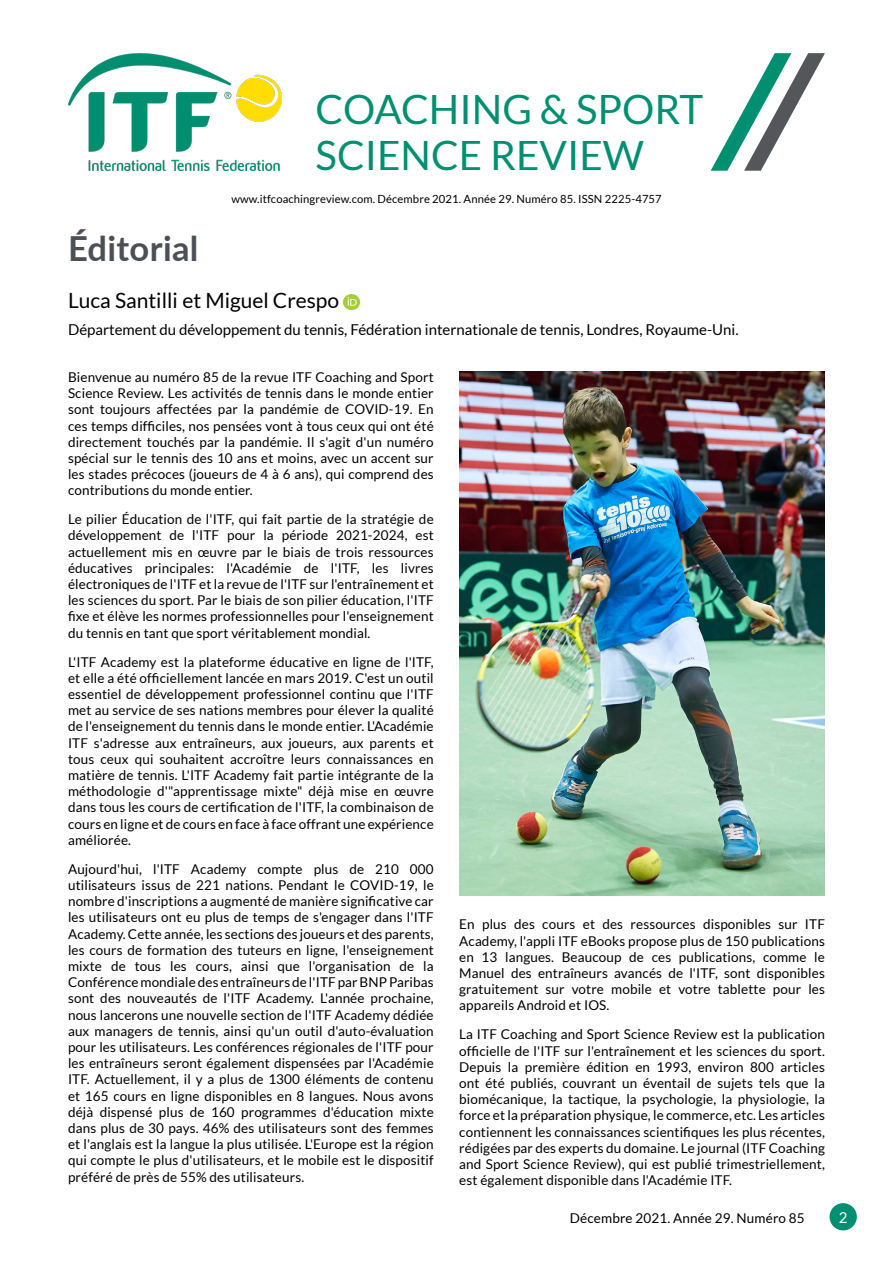
<style>
.page{position:relative;width:893px;height:1263px;background:#fff}
.page>*{position:absolute;margin:0;border:0;box-sizing:border-box;transform-origin:0 0}
.t1{font:40.35px/46.5px "Lato";color:#008f70}
.t2{font:700 34.5px "Lato";letter-spacing:.01em;color:#4b5056}
.t3{font:21px "Lato";color:#000}
.t4{font:15px "Lato";color:#000}
.t5{font:15px "Lato";color:#fff}
.t6{font:13.5px/16.2px "Lato";letter-spacing:.01em;color:#000;text-align:justify}
.t7{font:11.25px "Lato";letter-spacing:.01em;color:#000}
</style>
<div class="page">
<div style="left:829px;top:1203px;width:28px;height:27px;background:#008f70;border-radius:50%"></div>
<img style="left:344px;top:294px;width:16px;height:16px">
<img style="left:68px;top:53px;width:214px;height:118px">
<svg style="left:711px;top:53px;width:114px;height:118px"></svg>
<img style="left:459px;top:371px;width:366px;height:524px">
<h1 class="t1" style="left:316px;top:86px;width:389px">COACHING &amp; SPORT<br>SCIENCE REVIEW</h1>
<p class="t7" style="left:231px;top:193px;width:432px">www.itfcoachingreview.com. Décembre 2021. Année 29. Numéro 85. ISSN 2225-4757</p>
<h2 class="t2" style="left:68px;top:223px;width:132px">Éditorial</h2>
<h3 class="t3" style="left:68px;top:289px;width:273px">Luca Santilli et Miguel Crespo</h3>
<p class="t4" style="left:68px;top:321px;width:672px">Département du développement du tennis, Fédération internationale de tennis, Londres, Royaume-Uni.</p>
<p class="t6" style="left:68px;top:369px;width:367px">Bienvenue au numéro 85 de la revue ITF Coaching and Sport Science Review. Les activités de tennis dans le monde entier sont toujours affectées par la pandémie de COVID-19. En ces temps difficiles, nos pensées vont à tous ceux qui ont été directement touchés par la pandémie. Il s'agit d'un numéro spécial sur le tennis des 10 ans et moins, avec un accent sur les stades précoces (joueurs de 4 à 6 ans), qui comprend des contributions du monde entier.</p>
<p class="t6" style="left:68px;top:511px;width:367px">Le pilier Éducation de l'ITF, qui fait partie de la stratégie de développement de l'ITF pour la période 2021-2024, est actuellement mis en œuvre par le biais de trois ressources éducatives principales: l'Académie de l'ITF, les livres électroniques de l'ITF et la revue de l'ITF sur l'entraînement et les sciences du sport. Par le biais de son pilier éducation, l'ITF fixe et élève les normes professionnelles pour l'enseignement du tennis en tant que sport véritablement mondial.</p>
<p class="t6" style="left:68px;top:653px;width:367px">L'ITF Academy est la plateforme éducative en ligne de l'ITF, et elle a été officiellement lancée en mars 2019. C'est un outil essentiel de développement professionnel continu que l'ITF met au service de ses nations membres pour élever la qualité de l'enseignement du tennis dans le monde entier. L'Académie ITF s'adresse aux entraîneurs, aux joueurs, aux parents et tous ceux qui souhaitent accroître leurs connaissances en matière de tennis. L'ITF Academy fait partie intégrante de la méthodologie d'"apprentissage mixte" déjà mise en œuvre dans tous les cours de certification de l'ITF, la combinaison de cours en ligne et de cours en face à face offrant une expérience améliorée.</p>
<p class="t6" style="left:68px;top:861px;width:367px">Aujourd'hui, l'ITF Academy compte plus de 210 000 utilisateurs issus de 221 nations. Pendant le COVID-19, le nombre d'inscriptions a augmenté de manière significative car les utilisateurs ont eu plus de temps de s'engager dans l'ITF Academy. Cette année, les sections des joueurs et des parents, les cours de formation des tuteurs en ligne, l'enseignement mixte de tous les cours, ainsi que l'organisation de la Conférence mondiale des entraîneurs de l'ITF par BNP Paribas sont des nouveautés de l'ITF Academy. L'année prochaine, nous lancerons une nouvelle section de l'ITF Academy dédiée aux managers de tennis, ainsi qu'un outil d'auto-évaluation pour les utilisateurs. Les conférences régionales de l'ITF pour les entraîneurs seront également dispensées par l'Académie ITF. Actuellement, il y a plus de 1300 éléments de contenu et 165 cours en ligne disponibles en 8 langues. Nous avons déjà dispensé plus de 160 programmes d'éducation mixte dans plus de 30 pays. 46% des utilisateurs sont des femmes et l'anglais est la langue la plus utilisée. L'Europe est la région qui compte le plus d'utilisateurs, et le mobile est le dispositif préféré de près de 55% des utilisateurs.</p>
<p class="t6" style="left:459px;top:916px;width:367px">En plus des cours et des ressources disponibles sur ITF Academy, l'appli ITF eBooks propose plus de 150 publications en 13 langues. Beaucoup de ces publications, comme le Manuel des entraîneurs avancés de l'ITF, sont disponibles gratuitement sur votre mobile et votre tablette pour les appareils Android et IOS.</p>
<p class="t6" style="left:459px;top:1026px;width:367px">La ITF Coaching and Sport Science Review est la publication officielle de l'ITF sur l'entraînement et les sciences du sport.<br>Depuis la première édition en 1993, environ 800 articles ont été publiés, couvrant un éventail de sujets tels que la biomécanique, la tactique, la psychologie, la physiologie, la force et la préparation physique, le commerce, etc. Les articles contiennent les connaissances scientifiques les plus récentes, rédigées par des experts du domaine. Le journal (ITF Coaching and Sport Science Review), qui est publié trimestriellement, est également disponible dans l'Académie ITF.</p>
<p class="t6" style="left:570px;top:1209px;width:236px">Décembre 2021. Année 29. Numéro 85</p>
<p class="t5" style="left:839px;top:1209px;width:10px">2</p>
</div>
